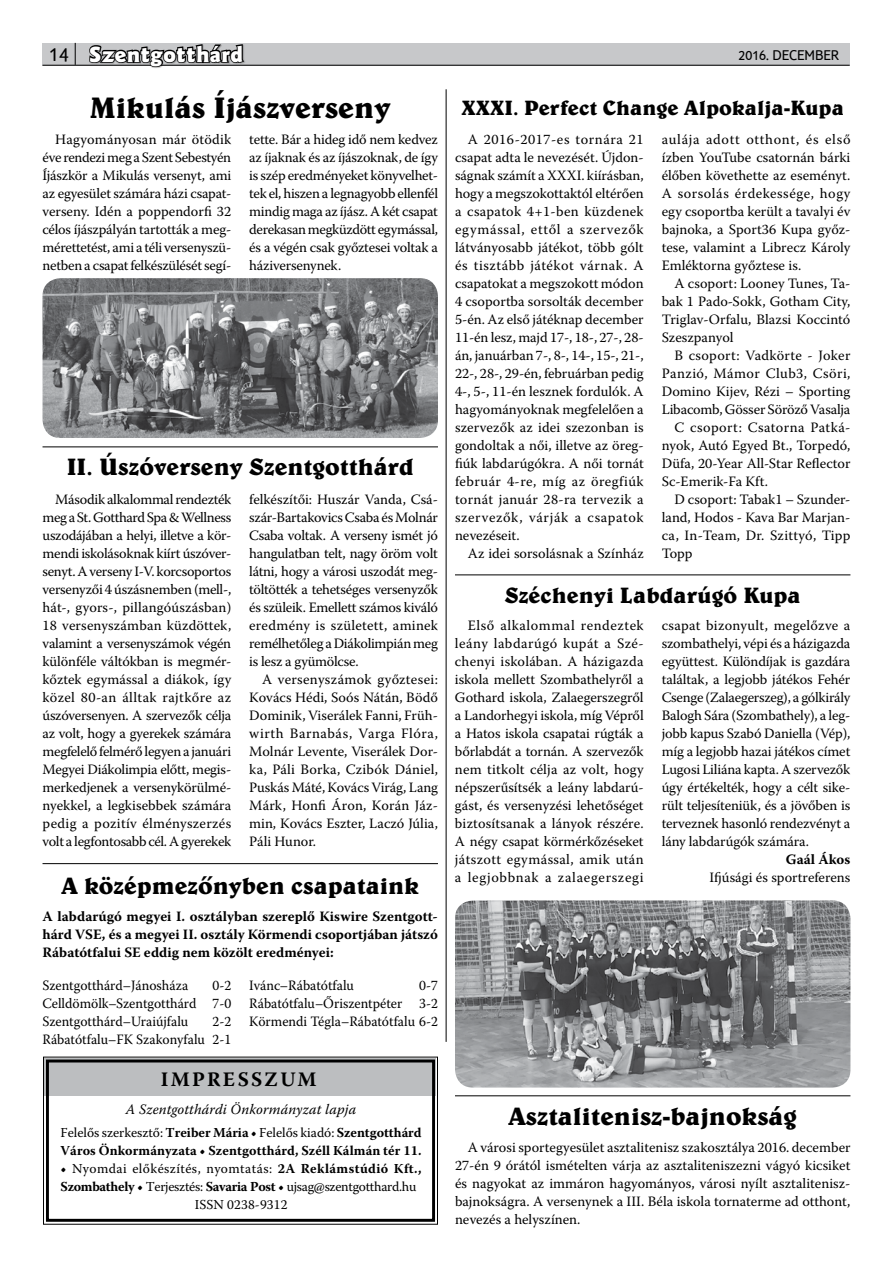
<style>
.page{position:relative;width:893px;height:1263px;background:#fff}
.page>*{position:absolute;margin:0;border:0;box-sizing:border-box;transform-origin:0 0}
.t1{font:700 30px "Belwe HBT";color:#000}
.t2{font:700 25.5px "Belwe HBT";color:#000}
.t3{font:700 24px "Belwe HBT";color:#000}
.t4{font:700 22.5px "Belwe HBT";color:#000}
.t5{font:900 22.05px "Goudy Sans Black HBT";color:#fff}
.t6{font:700 21px "Belwe HBT";color:#000}
.t7{font:700 20.4px "Warnock Pro";color:#000}
.t8{font:14.55px "TUI Type";color:#000}
.t9{font:italic 14.4px "Warnock Pro";letter-spacing:.01em;color:#000}
.t10{font:14.25px/18px "Warnock Pro";color:#000;text-align:justify}
.t11{font:14.25px/18px "Warnock Pro";color:#000;text-align:justify;scale:.96 1}
.t12{font:700 14.25px/18px "Warnock Pro";color:#000;text-align:justify}
.t13{font:14.25px "Warnock Pro";letter-spacing:.02em;color:#000}
.t14{font:14.25px "Warnock Pro";letter-spacing:.03em;color:#000}
.t15{font:13.65px/18.1px "Warnock Pro";letter-spacing:.01em;color:#000;text-align:center}
.t16{font:700 13.65px/18.1px "Warnock Pro";letter-spacing:.01em;color:#000}
.s1{font-family:"TUI Type";font-weight:400;font-size:20.55px;color:#000}
.s2{font-weight:400}
.s3{font-weight:700}
</style>
<div class="page">
<div style="left:42px;top:43px;width:808px;height:22px;background:#c7c8ca"></div>
<hr style="left:43px;top:65px;width:807px;height:1px;background:#000">
<svg style="left:88px;top:44px;width:158px;height:24px"></svg>
<svg style="left:75px;top:43px;width:1px;height:22px"></svg>
<svg style="left:43px;top:1056px;width:395px;height:169px"></svg>
<div style="left:46px;top:1059px;width:389px;height:163px;border:3px solid #000"></div>
<img style="left:43px;top:278px;width:395px;height:160px">
<img style="left:455px;top:900px;width:395px;height:187px">
<hr style="left:455px;top:1095px;width:395px;height:1px;background:#000">
<hr style="left:455px;top:574px;width:395px;height:1px;background:#000">
<hr style="left:446px;top:89px;width:1px;height:953px;background:#000">
<hr style="left:43px;top:863px;width:395px;height:1px;background:#000">
<hr style="left:43px;top:446px;width:395px;height:1px;background:#000">
<h3 class="t5" style="left:49px;top:40px;width:195px"><span class="s1">14</span> Szentgotthárd</h3>
<p class="t8" style="left:738px;top:47px;width:102px">2016. DECEMBER</p>
<h1 class="t1" style="left:90px;top:88px;width:302px">Mikulás Íjászverseny</h1>
<p class="t10" style="left:43px;top:130px;width:190px;text-indent:13px">Hagyományosan már ötödik éve rendezi meg a Szent Sebestyén Íjászkör a Mikulás versenyt, ami az egyesület számára házi csapat&shy;verseny. Idén a poppendorfi 32 célos íjászpályán tartották a meg&shy;mérettetést, ami a téli versenyszü&shy;netben a csapat felkészülését segí-</p>
<p class="t10" style="left:249px;top:130px;width:190px">tette. Bár a hideg idő nem kedvez az íjaknak és az íjászoknak, de így is szép eredményeket könyvelhet&shy;tek el, hiszen a legnagyobb ellenfél mindig maga az íjász. A két csapat derekasan megküzdött egymással, és a végén csak győztesei voltak a háziversenynek.</p>
<h3 class="t3" style="left:67px;top:452px;width:349px">II. Úszóverseny Szentgotthárd</h3>
<p class="t10" style="left:43px;top:490px;width:190px;text-indent:13px">Második alkalommal rendezték meg a St. Gotthard Spa &amp; Wellness uszodájában a helyi, illetve a kör&shy;mendi iskolásoknak kiírt úszóver&shy;senyt. A verseny I-V. korcsoportos versenyzői 4 úszásnemben (mell-, hát-, gyors-, pillangóúszásban)<br>18 versenyszámban küzdöttek, valamint a versenyszámok végén különféle váltókban is megmér&shy;kőztek egymással a diákok, így közel 80-an álltak rajtkőre az úszóversenyen. A szervezők célja az volt, hogy a gyerekek számára megfelelő felmérő legyen a januári Megyei Diákolimpia előtt, megis&shy;merkedjenek a versenykörülmé&shy;nyekkel, a legkisebbek számára pedig a pozitív élményszerzés volt a legfontosabb cél. A gyerekek</p>
<p class="t10" style="left:249px;top:490px;width:190px">felkészítői: Huszár Vanda, Csá&shy;szár-Bartakovics Csaba és Molnár Csaba voltak. A verseny ismét jó hangulatban telt, nagy öröm volt látni, hogy a városi uszodát meg&shy;töltötték a tehetséges versenyzők és szüleik. Emellett számos kiváló eredmény is született, aminek remélhetőleg a Diákolimpián meg is lesz a gyümölcse.</p>
<p class="t10" style="left:249px;top:670px;width:190px;text-indent:13px">A versenyszámok győztesei:<br>Kovács Hédi, Soós Nátán, Bödő Dominik, Viserálek Fanni, Früh&shy;wirth Barnabás, Varga Flóra, Molnár Levente, Viserálek Dor&shy;ka, Páli Borka, Czibók Dániel, Puskás Máté, Kovács Virág, Lang Márk, Honfi Áron, Korán Jáz&shy;min, Kovács Eszter, Laczó Júlia, Páli Hunor.</p>
<h3 class="t3" style="left:61px;top:871px;width:359px">A középmezőnyben csapataink</h3>
<p class="t12" style="left:43px;top:907px;width:397px">A labdarúgó megyei I. osztályban szereplő Kiswire Szentgott&shy;hárd VSE, és a megyei II. osztály Körmendi csoportjában játszó Rábatótfalui SE eddig nem közölt eredményei:</p>
<p class="t11" style="left:43px;top:976px;width:153px">Szentgotthárd–Jánosháza</p>
<p class="t11" style="left:43px;top:976px;width:198px;text-indent:170px">0-2<br>Celldömölk–Szentgotthárd 7-0<br>Szentgotthárd–Uraiújfalu</p>
<p class="t11" style="left:43px;top:1012px;width:198px;text-align:right">2-2<br>Rábatótfalu–FK Szakonyfalu 2-1</p>
<p class="t11" style="left:249px;top:976px;width:111px">Ivánc–Rábatótfalu</p>
<p class="t11" style="left:249px;top:976px;width:198px;text-indent:170px">0-7<br>Rábatótfalu–Őriszentpéter 3-2<br>Körmendi Tégla–Rábatótfalu 6-2</p>
<h3 class="t7" style="left:161px;top:1067px;width:28px">Impresszum</h3>
<p class="t9" style="left:126px;top:1101px;width:232px">A Szentgotthárdi Önkormányzat lapja</p>
<p class="t16" style="left:61px;top:1123px;width:363px"><span class="s2">Felelős szerkesztő:</span> Treiber Mária • <span class="s2">Felelős kiadó:</span> Szentgotthárd<br>Város Önkormányzata • Szentgotthárd, Széll Kálmán tér 11.</p>
<p class="t15" style="left:61px;top:1159px;width:362px"><span class="s3">•</span> Nyomdai előkészítés, nyomtatás: <span class="s3">2A Reklámstúdió Kft.,<br>Szombathely •</span> Terjesztés: <span class="s3">Savaria Post •</span> ujsag@szentgotthard.hu<br>ISSN 0238-9312</p>
<h3 class="t6" style="left:461px;top:95px;width:384px">XXXI. Perfect Change Alpokalja-Kupa</h3>
<p class="t10" style="left:455px;top:130px;width:190px;text-indent:13px">A 2016-2017-es tornára 21 csapat adta le nevezését. Újdon&shy;ságnak számít a XXXI. kiírásban, hogy a megszokottaktól eltérően a csapatok 4+1-ben küzdenek egymással, ettől a szervezők látványosabb játékot, több gólt és tisztább játékot várnak. A csapatokat a megszokott módon 4 csoportba sorsolták december 5-én. Az első játéknap december 11-én lesz, majd 17-, 18-, 27-, 28- án, januárban 7-, 8-, 14-, 15-, 21-, 22-, 28-, 29-én, februárban pedig 4-, 5-, 11-én lesznek fordulók. A hagyományoknak megfelelően a szervezők az idei szezonban is gondoltak a női, illetve az öreg&shy;fiúk labdarúgókra. A női tornát február 4-re, míg az öregfiúk tornát január 28-ra tervezik a szervezők, várják a csapatok nevezéseit.</p>
<p class="t10" style="left:468px;top:544px;width:177px">Az idei sorsolásnak a Színház</p>
<p class="t10" style="left:662px;top:130px;width:190px">aulája adott otthont, és első ízben YouTube csatornán bárki élőben követhette az eseményt.<br>A sorsolás érdekessége, hogy egy csoportba került a tavalyi év bajnoka, a Sport36 Kupa győz&shy;tese, valamint a Librecz Károly Emléktorna győztese is.</p>
<p class="t10" style="left:662px;top:274px;width:190px;text-indent:13px">A csoport: Looney Tunes, Ta&shy;bak 1 Pado-Sokk, Gotham City, Triglav-Orfalu, Blazsi Koccintó Szeszpanyol</p>
<p class="t13" style="left:674px;top:347px;width:177px">B csoport: Vadkörte - Joker</p>
<p class="t14" style="left:662px;top:365px;width:190px">Panzió, Mámor Club3, Csöri,</p>
<p class="t10" style="left:662px;top:382px;width:190px">Domino Kijev, Rézi – Sporting</p>
<p class="t10" style="left:662px;top:400px;width:190px">Libacomb, Gösser Söröző Vasalja</p>
<p class="t14" style="left:674px;top:419px;width:177px">C csoport: Csatorna Patká-</p>
<p class="t10" style="left:662px;top:436px;width:190px">nyok, Autó Egyed Bt., Torpedó,</p>
<p class="t10" style="left:662px;top:454px;width:190px">Düfa, 20-Year All-Star Reflector</p>
<p class="t10" style="left:662px;top:472px;width:108px">Sc-Emerik-Fa Kft.</p>
<p class="t10" style="left:674px;top:490px;width:177px">D csoport: Tabak1 – Szunder-</p>
<p class="t10" style="left:662px;top:508px;width:190px">land, Hodos - Kava Bar Marjan-</p>
<p class="t13" style="left:662px;top:527px;width:190px">ca, In-Team, Dr. Szittyó, Tipp</p>
<p class="t10" style="left:662px;top:544px;width:32px">Topp</p>
<h3 class="t4" style="left:505px;top:581px;width:298px">Széchenyi Labdarúgó Kupa</h3>
<p class="t10" style="left:455px;top:616px;width:190px;text-indent:13px">Első alkalommal rendeztek leány labdarúgó kupát a Szé&shy;chenyi iskolában. A házigazda iskola mellett Szombathelyről a Gothard iskola, Zalaegerszegről a Landorhegyi iskola, míg Vépről a Hatos iskola csapatai rúgták a bőrlabdát a tornán. A szervezők nem titkolt célja az volt, hogy népszerűsítsék a leány labdarú&shy;gást, és versenyzési lehetőséget biztosítsanak a lányok részére.<br>A négy csapat körmérkőzéseket játszott egymással, amik után a legjobbnak a zalaegerszegi</p>
<p class="t10" style="left:662px;top:616px;width:190px">csapat bizonyult, megelőzve a szombathelyi, vépi és a házigazda együttest. Különdíjak is gazdára találtak, a legjobb játékos Fehér Csenge (Zalaegerszeg), a gólkirály Balogh Sára (Szombathely), a leg&shy;jobb kapus Szabó Daniella (Vép), míg a legjobb hazai játékos címet Lugosi Liliána kapta. A szervezők úgy értékelték, hogy a célt sike&shy;rült teljesíteniük, és a jövőben is terveznek hasonló rendezvényt a lány labdarúgók számára.</p>
<p class="t12" style="left:786px;top:850px;width:66px">Gaál Ákos</p>
<p class="t10" style="left:709px;top:868px;width:142px">Ifjúsági és sportreferens</p>
<h2 class="t2" style="left:508px;top:1100px;width:290px">Asztalitenisz-bajnokság</h2>
<p class="t10" style="left:455px;top:1138px;width:397px;text-indent:13px">A városi sportegyesület asztalitenisz szakosztálya 2016. december 27-én 9 órától ismételten várja az asztaliteniszezni vágyó kicsiket és nagyokat az immáron hagyományos, városi nyílt asztalitenisz&shy;bajnokságra. A versenynek a III. Béla iskola tornaterme ad otthont, nevezés a helyszínen.</p>
</div>
